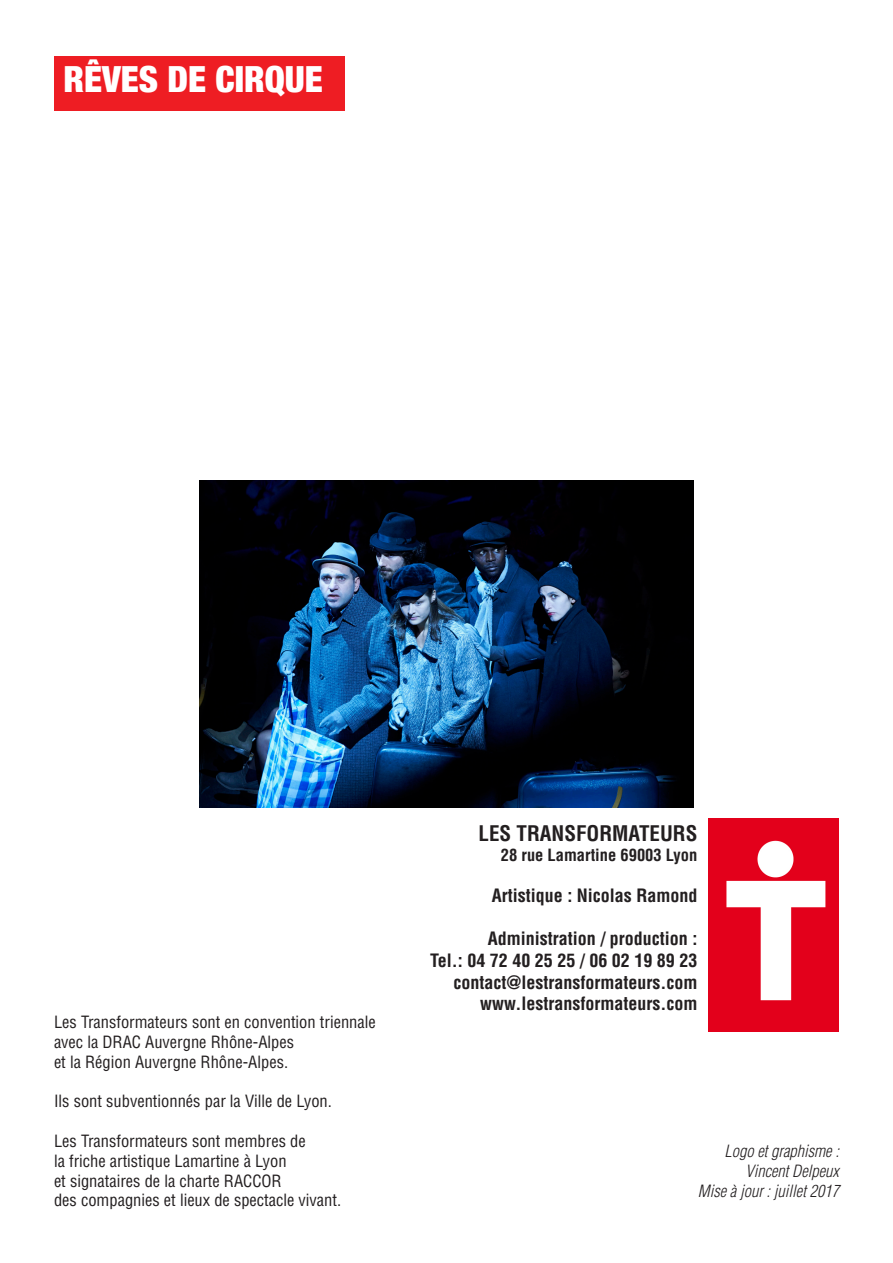
<style>
.page{position:relative;width:893px;height:1263px;background:#fff}
.page>*{position:absolute;margin:0;border:0;box-sizing:border-box;transform-origin:0 0}
.t1{font:900 condensed 36px "Helvetica Neue LT Com";color:#fff}
.t2{font:700 condensed 21px "Helvetica LT Std";color:#231f20}
.t3{font:700 condensed 18px "Helvetica LT Std";color:#231f20}
.t4{font:condensed 16.5px "Helvetica LT Std";color:#231f20}
.t5{font:italic 300 condensed 16.5px "Helvetica LT Std";color:#231f20}
.t6{font:700 condensed 16.5px "Helvetica LT Std";color:#231f20}
</style>
<div class="page">
<div style="left:54px;top:57px;width:290px;height:54px;background:#ee1d23"></div>
<img style="left:709px;top:819px;width:130px;height:212px">
<img style="left:200px;top:480px;width:493px;height:327px">
<p class="t1" style="left:63px;top:58px;width:261px">RÊVES DE CIRQUE</p>
<p class="t4" style="left:54px;top:1012px;width:323px">Les Transformateurs sont en convention triennale</p>
<p class="t4" style="left:54px;top:1032px;width:242px">avec la DRAC Auvergne Rhône-Alpes</p>
<p class="t4" style="left:54px;top:1051px;width:236px">et la Région Auvergne Rhône-Alpes.</p>
<p class="t4" style="left:54px;top:1091px;width:279px">Ils sont subventionnés par la Ville de Lyon.</p>
<p class="t4" style="left:54px;top:1131px;width:253px">Les Transformateurs sont membres de</p>
<p class="t4" style="left:54px;top:1150px;width:234px">la friche artistique Lamartine à Lyon</p>
<p class="t4" style="left:54px;top:1170px;width:229px">et signataires de la charte RACCOR</p>
<p class="t4" style="left:54px;top:1190px;width:289px">des compagnies et lieux de spectacle vivant.</p>
<p class="t2" style="left:479px;top:820px;width:220px">LES TRANSFORMATEURS</p>
<p class="t6" style="left:501px;top:844px;width:198px">28 rue Lamartine 69003 Lyon</p>
<p class="t3" style="left:492px;top:884px;width:207px">Artistique : Nicolas Ramond</p>
<p class="t3" style="left:488px;top:927px;width:211px">Administration / production :</p>
<p class="t3" style="left:430px;top:949px;width:269px">Tel.: 04 72 40 25 25 / 06 02 19 89 23</p>
<p class="t3" style="left:453px;top:971px;width:245px">contact@lestransformateurs.com</p>
<p class="t3" style="left:480px;top:992px;width:219px">www.lestransformateurs.com</p>
<p class="t5" style="left:724px;top:1141px;width:116px">Logo et graphisme :</p>
<p class="t5" style="left:745px;top:1161px;width:95px">Vincent Delpeux</p>
<p class="t5" style="left:698px;top:1181px;width:143px">Mise à jour : juillet 2017</p>
</div>
